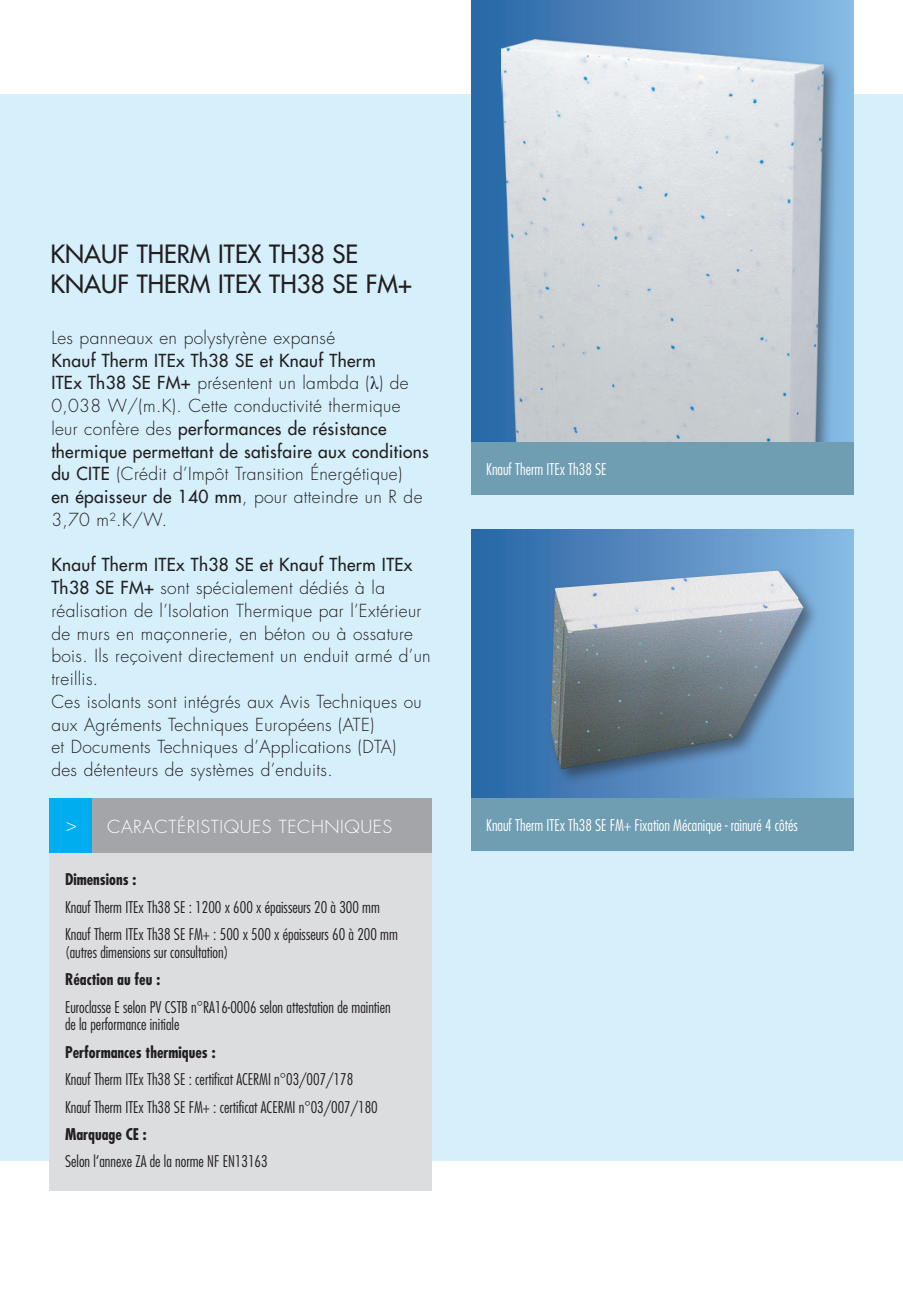
<style>
.page{position:relative;width:903px;height:1300px;background:#fff}
.page>*{position:absolute;margin:0;border:0;box-sizing:border-box;transform-origin:0 0}
.t1{font:500 24.5px/29.4px "Futura Std";color:#231f20}
.t2{font:300 17.5px/22.8px "Futura Std";letter-spacing:.02em;color:#231f20}
.t3{font:300 17.5px "Futura Std";letter-spacing:.03em;color:#fff}
.Légende{font:300 condensed 15.75px/17.5px "Futura Std";color:#231f20}
.Légende-2{font:300 condensed 15.75px "Futura Std";color:#fff}
.Légende-3{font:700 condensed 15.75px "Futura Std";color:#231f20}
.s1{font-weight:500}
.s2{font-family:"Times Ten Greek P Upright";font-weight:400}
</style>
<div class="page">
<div style="left:0;top:94px;width:903px;height:1067px;background:#d6f0fb"></div>
<div style="left:92px;top:799px;width:340px;height:54px;background:#a4a5a9"></div>
<div style="left:50px;top:799px;width:42px;height:54px;background:#00aeef"></div>
<div style="left:50px;top:853px;width:382px;height:337px;background:#dcdddf"></div>
<div style="left:471px;top:0;width:382px;height:494px;background:linear-gradient(to right,#2964a3,#88b9e3)"></div>
<div style="left:499px;top:36px;width:341px;height:458px;background:#231f20;opacity:.5"></div>
<img style="left:502px;top:40px;width:321px;height:403px">
<div style="left:471px;top:529px;width:382px;height:306px;background:linear-gradient(to right,#2964a3,#88b9e3)"></div>
<div style="left:471px;top:443px;width:382px;height:52px;background:#6f9db2"></div>
<div style="left:471px;top:799px;width:382px;height:52px;background:#6f9db2"></div>
<div style="left:547px;top:567px;width:273px;height:219px;background:#231f20;opacity:.5"></div>
<img style="left:551px;top:570px;width:252px;height:199px">
<p class="t1" style="left:51px;top:240px;width:363px">KNAUF THERM ITEX TH38 SE<br>KNAUF THERM ITEX TH38 SE FM+</p>
<p class="t2" style="left:51px;top:326px;width:379px">Les panneaux en polystyrène expansé<br><span class="s1">Knauf Therm ITEx Th38 SE et Knauf Therm<br>ITEx Th38 SE FM+</span> présentent un lambda (<span class="s2">λ</span>) de 0,038 W/(m.K). Cette conductivité thermique leur confère des <span class="s1">performances de résistance thermique permettant de satisfaire aux conditions du CITE</span> (Crédit d’Impôt Transition Énergétique)<br><span class="s1">en épaisseur de 140 mm</span>, pour atteindre un R de 3,70 m².K/W.</p>
<p class="t2" style="left:51px;top:554px;width:381px"><span class="s1">Knauf Therm ITEx Th38 SE et Knauf Therm ITEx Th38 SE FM+</span> sont spécialement dédiés à la réalisation de l’Isolation Thermique par l’Extérieur de murs en maçonnerie, en béton ou à ossature bois. Ils reçoivent directement un enduit armé d’un treillis.<br>Ces isolants sont intégrés aux Avis Techniques ou aux Agréments Techniques Européens (ATE)<br>et Documents Techniques d’Applications (DTA)<br>des détenteurs de systèmes d’enduits.</p>
<p class="t3" style="left:66px;top:814px;width:13px">&gt;</p>
<p class="t3" style="left:107px;top:816px;width:287px">CARACTÉRISTIQUES TECHNIQUES</p>
<p class="Légende-3" style="left:65px;top:870px;width:73px">Dimensions :</p>
<p class="Légende" style="left:65px;top:898px;width:316px">Knauf Therm ITEx Th38 SE : 1200 x 600 x épaisseurs 20 à 300 mm</p>
<p class="Légende" style="left:65px;top:926px;width:334px">Knauf Therm ITEx Th38 SE FM+ : 500 x 500 x épaisseurs 60 à 200 mm (autres dimensions sur consultation)</p>
<p class="Légende-3" style="left:65px;top:969px;width:97px">Réaction au feu :</p>
<p class="Légende" style="left:65px;top:998px;width:327px">Euroclasse E selon PV CSTB n°RA16-0006 selon attestation de maintien de la performance initiale</p>
<p class="Légende-3" style="left:65px;top:1042px;width:152px">Performances thermiques :</p>
<p class="Légende" style="left:65px;top:1070px;width:290px">Knauf Therm ITEx Th38 SE : certificat ACERMI n°03/007/178</p>
<p class="Légende" style="left:65px;top:1098px;width:314px">Knauf Therm ITEx Th38 SE FM+ : certificat ACERMI n°03/007/180</p>
<p class="Légende-3" style="left:65px;top:1124px;width:83px">Marquage CE :</p>
<p class="Légende" style="left:65px;top:1152px;width:204px">Selon l‘annexe ZA de la norme NF EN13163</p>
<p class="Légende-2" style="left:486px;top:460px;width:122px">Knauf Therm ITEx Th38 SE</p>
<p class="Légende-2" style="left:486px;top:816px;width:313px">Knauf Therm ITEx Th38 SE FM+ Fixation Mécanique - rainuré 4 côtés</p>
</div>
